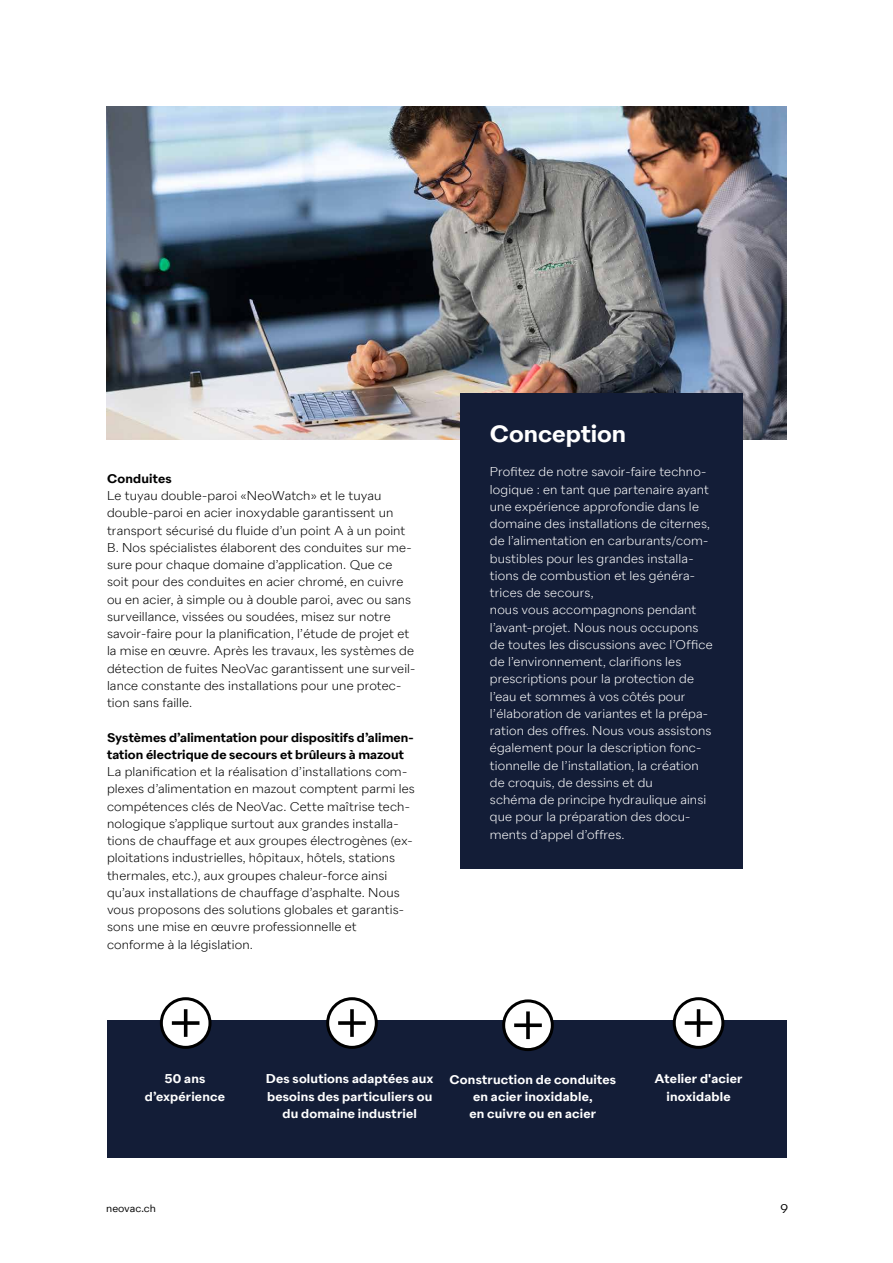
<style>
.page{position:relative;width:893px;height:1263px;background:#fff}
.page>*{position:absolute;margin:0;border:0;box-sizing:border-box;transform-origin:0 0}
.t1{font:600 24px "Neo Vac Sans";letter-spacing:-.005em;color:#fff}
.t2{font:300 12.75px/17.2px "Neo Vac Sans";letter-spacing:.01em;color:#000}
.t3{font:300 12.75px/17.2px "Neo Vac Sans";letter-spacing:.01em;color:#fff}
.t4{font:600 12.75px/17.2px "Neo Vac Sans";letter-spacing:.01em;color:#fff;text-align:center}
.t5{font:600 12.75px/17.2px "Neo Vac Sans";color:#000}
.t6{font:12.75px "Neo Vac Sans";color:#000}
.t7{font:10.5px "Neo Vac Sans";color:#000}
</style>
<div class="page">
<div style="left:107px;top:1020px;width:680px;height:137px;background:#131d37"></div>
<div style="left:328px;top:999px;width:48px;height:48px;background:#fff;border-radius:50%"></div>
<div style="left:326px;top:997px;width:52px;height:52px;border:3px solid #000;border-radius:50%"></div>
<svg style="left:350px;top:1009px;width:4px;height:28px"></svg>
<svg style="left:338px;top:1021px;width:28px;height:4px"></svg>
<div style="left:504px;top:1001px;width:48px;height:48px;background:#fff;border-radius:50%"></div>
<div style="left:502px;top:999px;width:52px;height:52px;border:3px solid #000;border-radius:50%"></div>
<svg style="left:526px;top:1011px;width:4px;height:28px"></svg>
<svg style="left:514px;top:1023px;width:28px;height:4px"></svg>
<div style="left:161px;top:999px;width:49px;height:48px;background:#fff;border-radius:50%"></div>
<div style="left:160px;top:997px;width:51px;height:52px;border:3px solid #000;border-radius:50%"></div>
<hr style="left:184px;top:1009px;width:3px;height:28px;background:#000">
<svg style="left:172px;top:1021px;width:27px;height:4px"></svg>
<div style="left:674px;top:999px;width:49px;height:48px;background:#fff;border-radius:50%"></div>
<div style="left:673px;top:997px;width:51px;height:52px;border:3px solid #000;border-radius:50%"></div>
<hr style="left:697px;top:1009px;width:3px;height:28px;background:#000">
<svg style="left:685px;top:1021px;width:27px;height:4px"></svg>
<img style="left:106px;top:106px;width:681px;height:333px">
<div style="left:460px;top:393px;width:283px;height:476px;background:#131d37"></div>
<p class="t5" style="left:107px;top:470px;width:66px">Conduites</p>
<p class="t2" style="left:107px;top:487px;width:310px">Le tuyau double-paroi «NeoWatch» et le tuyau double-paroi en acier inoxydable garantissent un transport sécurisé du fluide d’un point A à un point B. Nos spécialistes élaborent des conduites sur me&shy;sure pour chaque domaine d’application. Que ce soit pour des conduites en acier chromé, en cuivre ou en acier, à simple ou à double paroi, avec ou sans surveillance, vissées ou soudées, misez sur notre savoir-faire pour la planification, l’étude de projet et la mise en œuvre. Après les travaux, les systèmes de détection de fuites NeoVac garantissent une surveil&shy;lance constante des installations pour une protec&shy;tion sans faille.</p>
<p class="t5" style="left:107px;top:729px;width:308px">Systèmes d’alimentation pour dispositifs d’alimen&shy;tation électrique de secours et brûleurs à mazout</p>
<p class="t2" style="left:107px;top:763px;width:309px">La planification et la réalisation d’installations com&shy;plexes d’alimentation en mazout comptent parmi les compétences clés de NeoVac. Cette maîtrise tech&shy;nologique s’applique surtout aux grandes installa&shy;tions de chauffage et aux groupes électrogènes (ex&shy;ploitations industrielles, hôpitaux, hôtels, stations thermales, etc.), aux groupes chaleur-force ainsi qu’aux installations de chauffage d’asphalte. Nous vous proposons des solutions globales et garantis&shy;sons une mise en œuvre professionnelle et conforme à la législation.</p>
<h1 class="t1" style="left:490px;top:419px;width:138px">Conception</h1>
<p class="t3" style="left:490px;top:463px;width:224px">Profitez de notre savoir-faire techno&shy;logique : en tant que partenaire ayant une expérience approfondie dans le domaine des installations de citernes, de l’alimentation en carburants/com&shy;bustibles pour les grandes installa&shy;tions de combustion et les généra&shy;trices de secours,<br>nous vous accompagnons pendant l’avant-projet. Nous nous occupons de toutes les discussions avec l’Office de l’environnement, clarifions les prescriptions pour la protection de l’eau et sommes à vos côtés pour l’élaboration de variantes et la prépa&shy;ration des offres. Nous vous assistons également pour la description fonc&shy;tionnelle de l’installation, la création de croquis, de dessins et du<br>schéma de principe hydraulique ainsi que pour la préparation des docu&shy;ments d’appel d’offres.</p>
<p class="t4" style="left:266px;top:1070px;width:169px">Des solutions adaptées aux besoins des particuliers ou du domaine industriel</p>
<p class="t4" style="left:449px;top:1071px;width:168px">Construction de conduites en acier inoxidable,<br>en cuivre ou en acier</p>
<p class="t4" style="left:145px;top:1071px;width:82px">50 ans d’expérience</p>
<p class="t4" style="left:655px;top:1071px;width:89px">Atelier d'acier inoxidable</p>
<p class="t7" style="left:106px;top:1202px;width:51px">neovac.ch</p>
<p class="t6" style="left:780px;top:1201px;width:9px">9</p>
</div>
